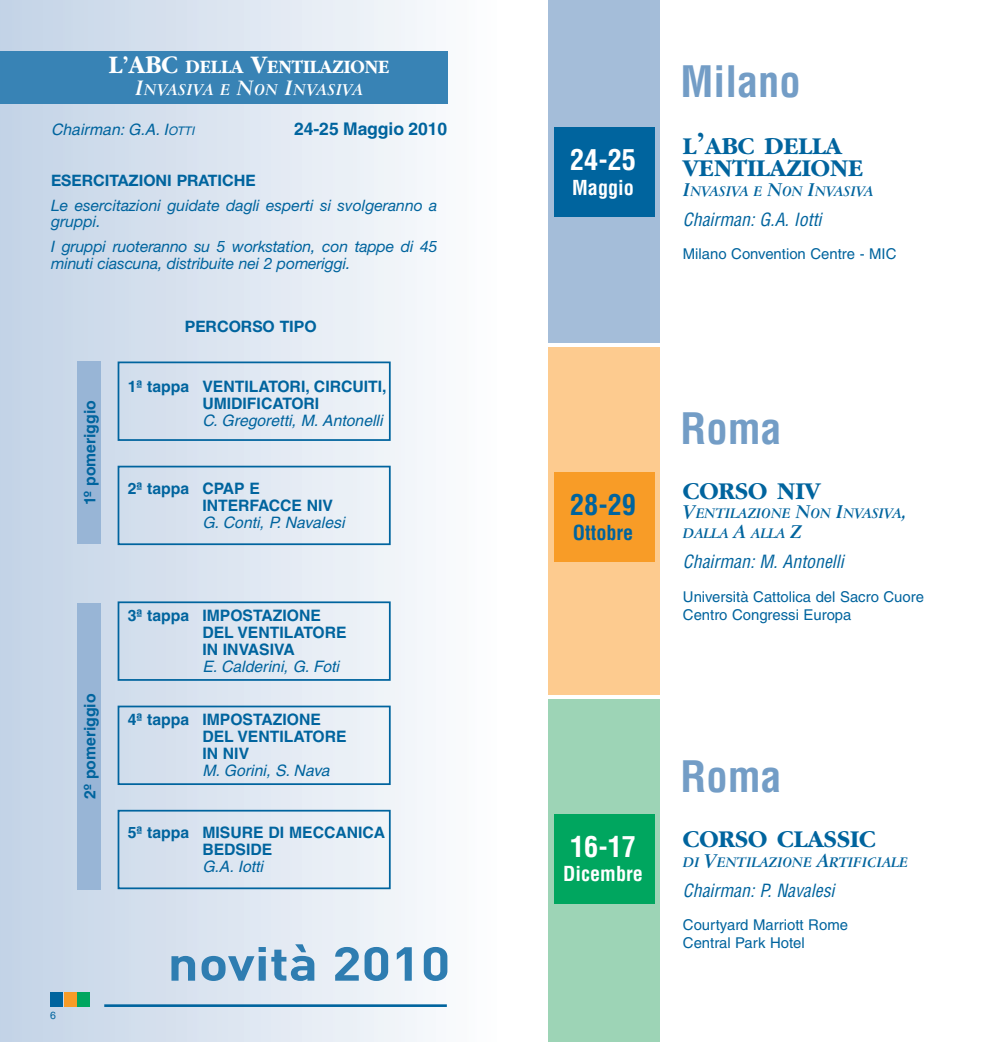
<style>
.page{position:relative;width:993px;height:1042px;background:#fff}
.page>*{position:absolute;margin:0;border:0;box-sizing:border-box;transform-origin:0 0}
.t1{font:700 47.07px "DIN";color:#2e7db1;scale:1.16 1}
.t2{font:700 condensed 42.35px "Helvetica";color:#739dc6}
.t3{font:700 condensed 28.18px "Helvetica";color:#fff}
.t4{font:700 condensed 28.18px "Helvetica";color:#00649e}
.t5{font:700 25.03px/22.4px "Garamond";color:#00649e}
.t6{font:700 condensed 20.12px "Helvetica";color:#fff}
.t7{font:700 condensed 20.12px "Helvetica";color:#00649e}
.t8{font:700 19.6px "Garamond";color:#fff;scale:.95 1}
.t9{font:italic condensed 17.85px "Helvetica";color:#00649e}
.t10{font:italic 700 17.68px "Garamond Three";color:#fff;scale:.95 1}
.t11{font:700 17.5px "Helvetica";color:#00649e}
.t12{font:700 15.75px/17px "Helvetica";color:#00649e}
.t13{font:italic 15.75px/16.8px "Helvetica Neue";letter-spacing:-.01em;color:#00649e}
.t14{font:italic 15.75px "Helvetica";color:#00649e}
.t15{font:italic 700 15.75px/19.8px "Garamond Three";letter-spacing:-.035em;color:#00649e;scale:.95 1}
.t16{font:700 15.75px "Helvetica Neue";color:#00649e}
.t17{font:14.88px/17.8px "Helvetica";color:#00649e}
.t18{font:10.5px "Helvetica";color:#00649e}
.s1{font-size:26.25px}
.s2{font-size:23.62px}
.s3{font-size:11.9px}
.s4{font-size:33.43px}
.s5{font-size:20.82px}
</style>
<div class="page">
<div style="left:548px;top:0;width:111px;height:342px;background:#a4bdd9"></div>
<div style="left:548px;top:347px;width:111px;height:347px;background:#fdcb8f"></div>
<div style="left:548px;top:699px;width:111px;height:343px;background:#9dd4b6"></div>
<div style="left:0;top:0;width:497px;height:1042px;background:linear-gradient(to right,#c2d2e6,#fdfdfe)"></div>
<div style="left:0;top:51px;width:447px;height:52px;background:#3883b5"></div>
<hr style="left:104px;top:1004px;width:342px;height:3px;background:#00649e">
<div style="left:64px;top:992px;width:12px;height:14px;background:#f89c27"></div>
<div style="left:77px;top:992px;width:12px;height:14px;background:#00a65f"></div>
<div style="left:51px;top:992px;width:12px;height:14px;background:#00649e"></div>
<svg style="left:117px;top:361px;width:274px;height:529px;background:#d6e2ee"></svg>
<div style="left:78px;top:362px;width:23px;height:182px;background:#98b5d6"></div>
<div style="left:78px;top:603px;width:23px;height:286px;background:#98b5d6"></div>
<div style="left:553px;top:473px;width:101px;height:89px;background:#f89c27"></div>
<div style="left:553px;top:128px;width:101px;height:89px;background:#00649e"></div>
<div style="left:553px;top:814px;width:101px;height:90px;background:#00a65f"></div>
<p class="t8" style="left:109px;top:59px;width:297px"><span class="s1">L’ABC</span> DELLA <span class="s1">V</span>ENTILAZIONE</p>
<p class="t10" style="left:135px;top:84px;width:241px"><span class="s2">I</span>NVASIVA E <span class="s2">N</span>ON <span class="s2">I</span>NVASIVA</p>
<p class="t14" style="left:51px;top:124px;width:147px">Chairman:G.A.I<span class="s3">OTTI</span></p>
<p class="t11" style="left:294px;top:123px;width:155px">24-25 Maggio 2010</p>
<p class="t16" style="left:51px;top:175px;width:206px">ESERCITAZIONI PRATICHE</p>
<p class="t13" style="left:51px;top:198px;width:387px">Le esercitazioni guidate dagli esperti si svolgeranno a gruppi.</p>
<p class="t13" style="left:51px;top:239px;width:388px">I gruppi ruoteranno su 5 workstation, con tappe di 45 minuti ciascuna, distribuite nei 2 pomeriggi.</p>
<p class="t12" style="left:83px;top:505px;width:106px;rotate:-90deg">1º pomeriggio</p>
<p class="t16" style="left:185px;top:321px;width:133px">PERCORSO TIPO</p>
<p class="t12" style="left:128px;top:380px;width:260px;text-align:center">1ª tappa VENTILATORI, CIRCUITI,<br>UMIDIFICATORI</p>
<p class="t14" style="left:202px;top:415px;width:185px">C.Gregoretti, M.Antonelli</p>
<p class="t12" style="left:202px;top:481px;width:132px;text-indent:-74px">2ª tappa CPAP E<br>INTERFACCE NIV</p>
<p class="t14" style="left:202px;top:516px;width:147px">G.Conti, P.Navalesi</p>
<p class="t12" style="left:83px;top:798px;width:106px;rotate:-90deg">2º pomeriggio</p>
<p class="t18" style="left:50px;top:1012px;width:7px">6</p>
<p class="t12" style="left:202px;top:609px;width:146px;text-indent:-74px">3ª tappa IMPOSTAZIONE<br>DEL VENTILATORE<br>IN INVASIVA</p>
<p class="t14" style="left:202px;top:661px;width:141px">E.Calderini, G.Foti</p>
<p class="t12" style="left:202px;top:713px;width:146px;text-indent:-74px">4ª tappa IMPOSTAZIONE<br>DEL VENTILATORE<br>IN NIV</p>
<p class="t14" style="left:202px;top:765px;width:132px">M.Gorini, S.Nava</p>
<p class="t12" style="left:202px;top:825px;width:184px;text-indent:-74px">5ª tappa MISURE DI MECCANICA<br>BEDSIDE</p>
<p class="t14" style="left:202px;top:860px;width:65px">G.A.Iotti</p>
<h1 class="t1" style="left:167px;top:947px;width:245px">novità 2010</h1>
<h3 class="t3" style="left:570px;top:149px;width:67px">24-25</h3>
<p class="t6" style="left:572px;top:179px;width:63px">Maggio</p>
<h2 class="t2" style="left:680px;top:65px;width:121px">Milano</h2>
<h3 class="t5" style="left:682px;top:136px;width:182px">L<span class="s4">’</span>ABC DELLA<br>VENTILAZIONE</h3>
<p class="t15" style="left:682px;top:182px;width:202px"><span class="s5">I</span>NVASIVA E <span class="s5">N</span>ON <span class="s5">I</span>NVASIVA</p>
<p class="t9" style="left:682px;top:212px;width:144px">Chairman: G.A. Iotti</p>
<p class="t17" style="left:682px;top:247px;width:215px">Milano Convention Centre - MIC</p>
<h3 class="t4" style="left:570px;top:494px;width:67px">28-29</h3>
<p class="t7" style="left:572px;top:524px;width:62px">Ottobre</p>
<h2 class="t2" style="left:680px;top:413px;width:103px">Roma</h2>
<h3 class="t5" style="left:682px;top:481px;width:139px">CORSO NIV</h3>
<p class="t15" style="left:682px;top:505px;width:237px"><span class="s5">V</span>ENTILAZIONE <span class="s5">N</span>ON <span class="s5">I</span>NVASIVA<span class="s5">,<br></span>DALLA <span class="s5">A</span> ALLA <span class="s5">Z</span></p>
<p class="t9" style="left:682px;top:555px;width:166px">Chairman: M. Antonelli</p>
<p class="t17" style="left:682px;top:589px;width:242px">Università Cattolica del Sacro Cuore<br>Centro Congressi Europa</p>
<h3 class="t3" style="left:570px;top:836px;width:67px">16-17</h3>
<p class="t6" style="left:563px;top:866px;width:81px">Dicembre</p>
<h2 class="t2" style="left:680px;top:760px;width:103px">Roma</h2>
<h3 class="t5" style="left:682px;top:830px;width:194px">CORSO CLASSIC</h3>
<p class="t15" style="left:682px;top:853px;width:238px">DI <span class="s5">V</span>ENTILAZIONE <span class="s5">A</span>RTIFICIALE</p>
<p class="t9" style="left:682px;top:883px;width:157px">Chairman: P. Navalesi</p>
<p class="t17" style="left:682px;top:918px;width:166px">Courtyard Marriott Rome<br>Central Park Hotel</p>
</div>
